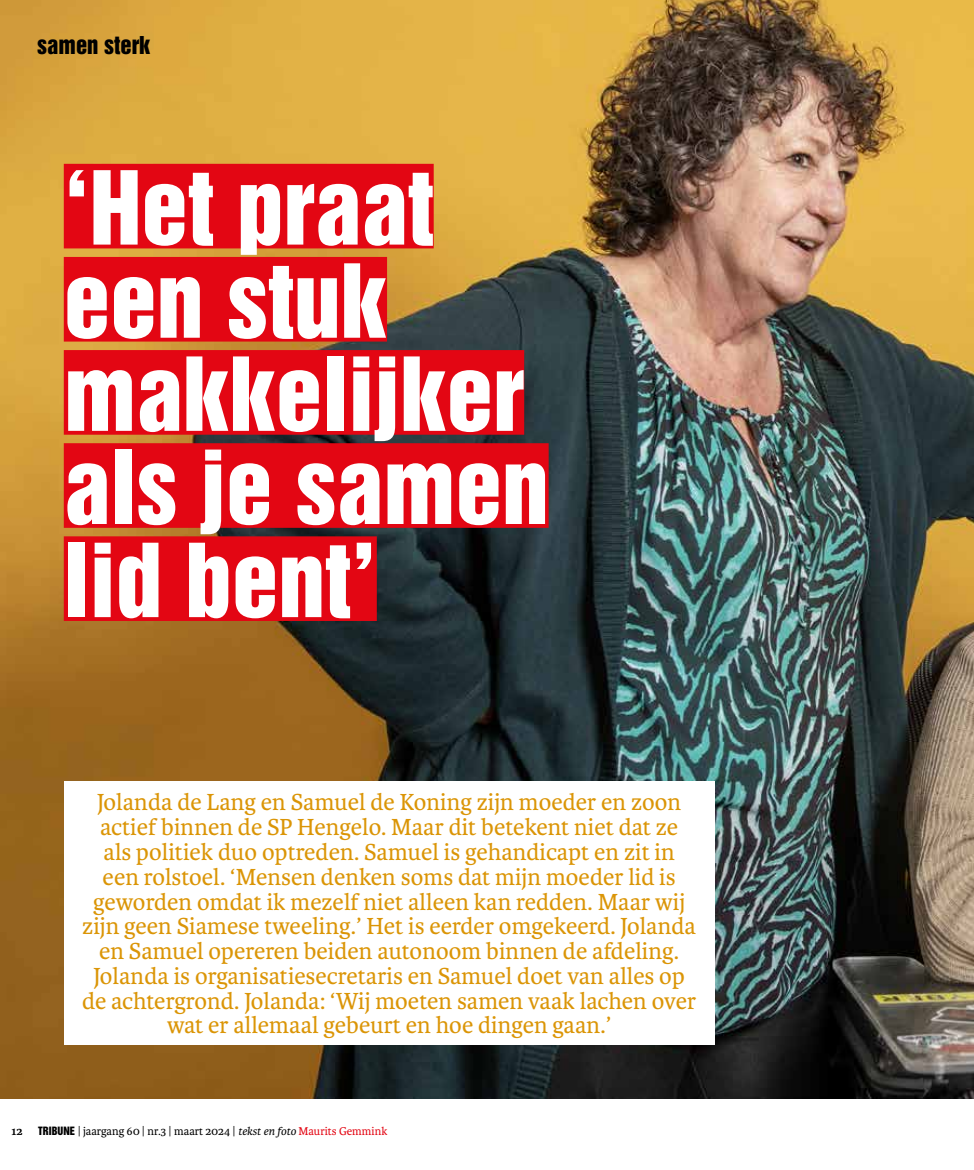
<style>
.page{position:relative;width:974px;height:1170px;background:#fff}
.page>*{position:absolute;margin:0;border:0;box-sizing:border-box;transform-origin:0 0}
.t1{font:93.15px/93.2px "Helvetica Inserat LT Std";color:#fff}
.t2{font:24.75px/24.8px "Karmina";color:#db9506;text-align:center}
.t3{font:22.5px "Helvetica Inserat LT Std";color:#000}
.t4{font:12px "Karmina";color:#000}
.t5{font:700 12px "Karmina";color:#000}
.s1{font-family:"Helvetica Inserat LT Std";font-size:10.5px}
.s2{font-style:italic}
.s3{color:#e30613}
</style>
<div class="page">
<img style="left:0;top:0;width:974px;height:1098px">
<div style="left:64px;top:164px;width:370px;height:84px;background:#e30613"></div>
<div style="left:64px;top:257px;width:323px;height:84px;background:#e30613"></div>
<div style="left:64px;top:350px;width:460px;height:84px;background:#e30613"></div>
<div style="left:64px;top:443px;width:485px;height:85px;background:#e30613"></div>
<div style="left:64px;top:536px;width:313px;height:85px;background:#e30613"></div>
<div style="left:64px;top:780px;width:650px;height:264px;background:#fff"></div>
<p class="t3" style="left:37px;top:32px;width:115px">samen sterk</p>
<h1 class="t1" style="left:64px;top:163px;width:486px">‘Het praat een stuk makkelijker als je samen lid bent’</h1>
<p class="t2" style="left:82px;top:790px;width:616px">Jolanda de Lang en Samuel de Koning zijn moeder en zoon actief binnen de SP Hengelo. Maar dit betekent niet dat ze<br>als politiek duo optreden. Samuel is gehandicapt en zit in<br>een rolstoel. ‘Mensen denken soms dat mijn moeder lid is geworden omdat ik mezelf niet alleen kan redden. Maar wij zijn geen Siamese tweeling.’ Het is eerder omgekeerd. Jolanda en Samuel opereren beiden autonoom binnen de afdeling.<br>Jolanda is organisatiesecretaris en Samuel doet van alles op de achtergrond. Jolanda: ‘Wij moeten samen vaak lachen over wat er allemaal gebeurt en hoe dingen gaan.’</p>
<p class="t5" style="left:11px;top:1123px;width:13px">12</p>
<p class="t4" style="left:38px;top:1123px;width:351px"><span class="s1">TRIBUNE</span> | jaargang 60 | nr.3 | maart 2024 | <span class="s2">tekst en foto</span> <span class="s3">Maurits Gemmink</span></p>
</div>
